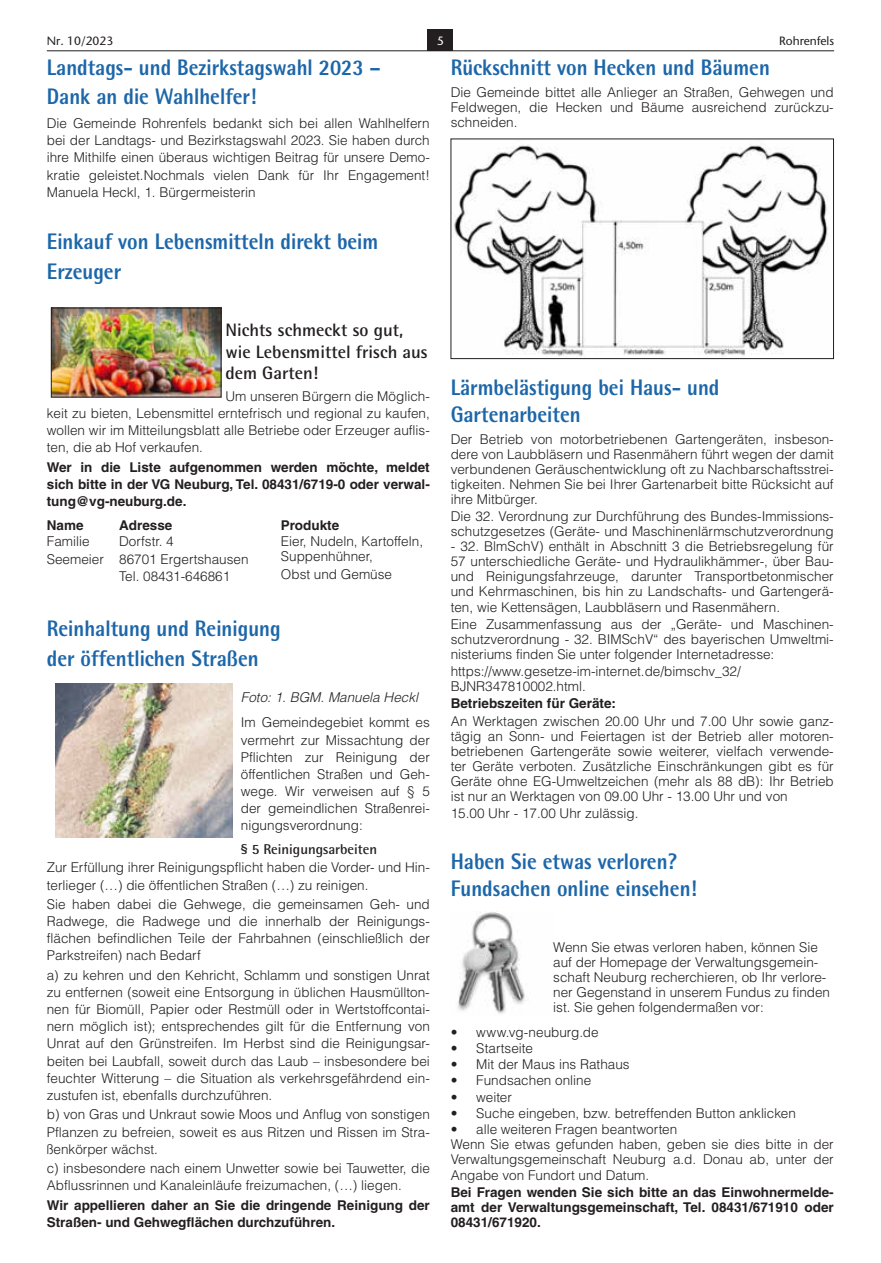
<style>
.page{position:relative;width:881px;height:1263px;background:#fff}
.page>*{position:absolute;margin:0;border:0;box-sizing:border-box;transform-origin:0 0}
.t1{font:800 22.5px/29.2px "Agfa Rotis Semisans";color:#1c66a9;scale:.9 1}
.t2{font:700 18px/21.8px "Agfa Rotis Semisans";color:#231f20}
.t3{font:700 14.25px "Agfa Rotis Semisans";color:#231f20}
.t4{font:300 13.5px/17.2px "Helvetica LT";color:#231f20;text-align:justify}
.t5{font:700 13.5px/17.2px "Helvetica LT";color:#231f20;text-align:justify}
.t6{font:italic 300 13.5px "Helvetica LT";color:#231f20}
.t7{font:12px "Stone Sans LT";color:#231f20}
.t8{font:12px "Stone Sans LT";color:#fff}
</style>
<div class="page">
<div style="left:427px;top:29px;width:26px;height:22px;background:#231f20"></div>
<hr style="left:47px;top:51px;width:786px;height:1px;background:#231f20">
<img style="left:452px;top:145px;width:376px;height:212px">
<div style="left:450px;top:139px;width:383px;height:220px;border:1px solid #231f20"></div>
<img style="left:458px;top:912px;width:67px;height:102px">
<img style="left:53px;top:310px;width:166px;height:85px">
<div style="left:51px;top:308px;width:170px;height:89px;border:1px solid #231f20"></div>
<img style="left:55px;top:683px;width:177px;height:155px">
<p class="t7" style="left:47px;top:33px;width:68px">Nr. 10/2023</p>
<p class="t8" style="left:437px;top:33px;width:8px">5</p>
<p class="t7" style="left:778px;top:33px;width:57px">Rohrenfels</p>
<h1 class="t1" style="left:450px;top:53px;width:356px">Rückschnitt von Hecken und Bäumen</h1>
<p class="t4" style="left:450px;top:84px;width:384px;line-height:15.1px">Die Gemeinde bittet alle Anlieger an Straßen, Gehwegen und Feldwegen, die Hecken und Bäume ausreichend zurückzu&shy;schneiden.</p>
<h1 class="t1" style="left:47px;top:53px;width:372px">Landtags- und Bezirkstagswahl 2023 –<br>Dank an die Wahlhelfer!</h1>
<p class="t4" style="left:47px;top:114px;width:384px">Die Gemeinde Rohrenfels bedankt sich bei allen Wahlhelfern bei der Landtags- und Bezirkstagswahl 2023. Sie haben durch ihre Mithilfe einen überaus wichtigen Beitrag für unsere Demo&shy;kratie geleistet.Nochmals vielen Dank für Ihr Engagement!<br>Manuela Heckl, 1. Bürgermeisterin</p>
<h1 class="t1" style="left:47px;top:227px;width:370px">Einkauf von Lebensmitteln direkt beim<br>Erzeuger</h1>
<h2 class="t2" style="left:225px;top:319px;width:204px">Nichts schmeckt so gut, wie Lebensmittel frisch aus dem Garten!</h2>
<p class="t4" style="left:47px;top:387px;width:384px;text-indent:179px">Um unseren Bürgern die Möglich&shy;keit zu bieten, Lebensmittel erntefrisch und regional zu kaufen, wollen wir im Mitteilungsblatt alle Betriebe oder Erzeuger auflis&shy;ten, die ab Hof verkaufen.</p>
<p class="t5" style="left:47px;top:458px;width:384px">Wer in die Liste aufgenommen werden möchte, meldet sich bitte in der VG Neuburg, Tel. 08431/6719-0 oder verwal&shy;tung@vg-neuburg.de.</p>
<p class="t5" style="left:47px;top:516px;width:38px">Name</p>
<p class="t5" style="left:119px;top:516px;width:55px">Adresse</p>
<p class="t5" style="left:281px;top:516px;width:60px">Produkte</p>
<p class="t4" style="left:47px;top:533px;width:59px">Familie<br>Seemeier</p>
<p class="t4" style="left:119px;top:533px;width:131px;text-align:left">Dorfstr. 4<br>86701 Ergertshausen<br>Tel. 08431-646861</p>
<p class="t4" style="left:281px;top:534px;width:144px;line-height:15px">Eier, Nudeln, Kartoffeln,<br>Suppenhühner,</p>
<h1 class="t1" style="left:450px;top:373px;width:300px;line-height:27px">Lärmbelästigung bei Haus- und<br>Gartenarbeiten</h1>
<p class="t4" style="left:450px;top:431px;width:384px;line-height:15.1px">Der Betrieb von motorbetriebenen Gartengeräten, insbeson&shy;dere von Laubbläsern und Rasenmähern führt wegen der damit verbundenen Geräuschentwicklung oft zu Nachbarschaftsstrei&shy;tigkeiten. Nehmen Sie bei Ihrer Gartenarbeit bitte Rücksicht auf ihre Mitbürger.</p>
<p class="t4" style="left:450px;top:509px;width:384px;line-height:15.1px">Die 32. Verordnung zur Durchführung des Bundes-Immissions&shy;schutzgesetzes (Geräte- und Maschinenlärmschutzverordnung</p>
<p class="t4" style="left:450px;top:539px;width:384px;line-height:15.1px">- 32. BlmSchV) enthält in Abschnitt 3 die Betriebsregelung für 57 unterschiedliche Geräte- und Hydraulikhämmer-, über Bau&shy;und Reinigungsfahrzeuge, darunter Transportbetonmischer und Kehrmaschinen, bis hin zu Landschafts- und Gartengerä&shy;ten, wie Kettensägen, Laubbläsern und Rasenmähern.</p>
<p class="t4" style="left:450px;top:616px;width:384px;line-height:15.1px">Eine Zusammenfassung aus der „Geräte- und Maschinen&shy;schutzverordnung - 32. BIMSchV“ des bayerischen Umweltmi&shy;nisteriums finden Sie unter folgender Internetadresse:</p>
<p class="t4" style="left:450px;top:664px;width:291px;line-height:15.1px">https://www.gesetze-im-internet.de/bimschv_32/<br>BJNR347810002.html.</p>
<p class="t5" style="left:450px;top:695px;width:167px">Betriebszeiten für Geräte:</p>
<p class="t4" style="left:450px;top:713px;width:384px;line-height:15.1px">An Werktagen zwischen 20.00 Uhr und 7.00 Uhr sowie ganz&shy;tägig an Sonn- und Feiertagen ist der Betrieb aller motoren&shy;betriebenen Gartengeräte sowie weiterer, vielfach verwende&shy;ter Geräte verboten. Zusätzliche Einschränkungen gibt es für Geräte ohne EG-Umweltzeichen (mehr als 88 dB): Ihr Betrieb ist nur an Werktagen von 09.00 Uhr - 13.00 Uhr und von</p>
<p class="t4" style="left:450px;top:805px;width:189px">15.00 Uhr - 17.00 Uhr zulässig.</p>
<h1 class="t1" style="left:450px;top:847px;width:275px;line-height:27px">Haben Sie etwas verloren?<br>Fundsachen online einsehen!</h1>
<p class="t4" style="left:281px;top:565px;width:113px">Obst und Gemüse</p>
<h1 class="t1" style="left:47px;top:614px;width:261px">Reinhaltung und Reinigung der öffentlichen Straßen</h1>
<p class="t6" style="left:241px;top:688px;width:179px">Foto: 1. BGM. Manuela Heckl</p>
<p class="t4" style="left:241px;top:714px;width:190px">Im Gemeindegebiet kommt es vermehrt zur Missachtung der Pflichten zur Reinigung der öffentlichen Straßen und Geh&shy;wege. Wir verweisen auf § 5 der gemeindlichen Straßenrei&shy;nigungsverordnung:</p>
<p class="t3" style="left:241px;top:840px;width:138px">§ 5 Reinigungsarbeiten</p>
<p class="t4" style="left:47px;top:859px;width:384px">Zur Erfüllung ihrer Reinigungspflicht haben die Vorder- und Hin&shy;terlieger (…) die öffentlichen Straßen (…) zu reinigen.</p>
<p class="t4" style="left:47px;top:895px;width:384px">Sie haben dabei die Gehwege, die gemeinsamen Geh- und Radwege, die Radwege und die innerhalb der Reinigungs&shy;flächen befindlichen Teile der Fahrbahnen (einschließlich der Parkstreifen) nach Bedarf</p>
<p class="t4" style="left:47px;top:966px;width:384px">a) zu kehren und den Kehricht, Schlamm und sonstigen Unrat zu entfernen (soweit eine Entsorgung in üblichen Hausmüllton&shy;nen für Biomüll, Papier oder Restmüll oder in Wertstoffcontai&shy;nern möglich ist); entsprechendes gilt für die Entfernung von Unrat auf den Grünstreifen. Im Herbst sind die Reinigungsar&shy;beiten bei Laubfall, soweit durch das Laub – insbesondere bei feuchter Witterung – die Situation als verkehrsgefährdend ein&shy;zustufen ist, ebenfalls durchzuführen.</p>
<p class="t4" style="left:47px;top:1106px;width:384px">b) von Gras und Unkraut sowie Moos und Anflug von sonstigen Pflanzen zu befreien, soweit es aus Ritzen und Rissen im Stra&shy;ßenkörper wächst.</p>
<p class="t4" style="left:47px;top:1159px;width:384px">c) insbesondere nach einem Unwetter sowie bei Tauwetter, die<br>Abflussrinnen und Kanaleinläufe freizumachen, (…) liegen.</p>
<p class="t5" style="left:47px;top:1196px;width:384px">Wir appellieren daher an Sie die dringende Reinigung der<br>Straßen- und Gehwegflächen durchzuführen.</p>
<p class="t4" style="left:553px;top:939px;width:278px;line-height:15.1px;text-align:left">Wenn Sie etwas verloren haben, können Sie auf der Homepage der Verwaltungsgemein&shy;schaft Neuburg recherchieren, ob Ihr verlore&shy;ner Gegenstand in unserem Fundus zu finden ist. Sie gehen folgendermaßen vor:</p>
<p class="t4" style="left:450px;top:1023px;width:149px">• www.vg-neuburg.de</p>
<p class="t4" style="left:450px;top:1039px;width:84px">• Startseite</p>
<p class="t4" style="left:450px;top:1055px;width:180px">• Mit der Maus ins Rathaus</p>
<p class="t4" style="left:450px;top:1072px;width:142px">• Fundsachen online</p>
<p class="t4" style="left:450px;top:1088px;width:63px">• weiter</p>
<p class="t4" style="left:450px;top:1104px;width:346px">• Suche eingeben, bzw. betreffenden Button anklicken</p>
<p class="t4" style="left:450px;top:1122px;width:384px;line-height:15.1px;text-align:left">• alle weiteren Fragen beantworten<br>Wenn Sie etwas gefunden haben, geben sie dies bitte in der Verwaltungsgemeinschaft Neuburg a.d. Donau ab, unter der Angabe von Fundort und Datum.</p>
<p class="t5" style="left:450px;top:1184px;width:384px;line-height:15.1px">Bei Fragen wenden Sie sich bitte an das Einwohnermelde&shy;amt der Verwaltungsgemeinschaft, Tel. 08431/671910 oder 08431/671920.</p>
</div>
